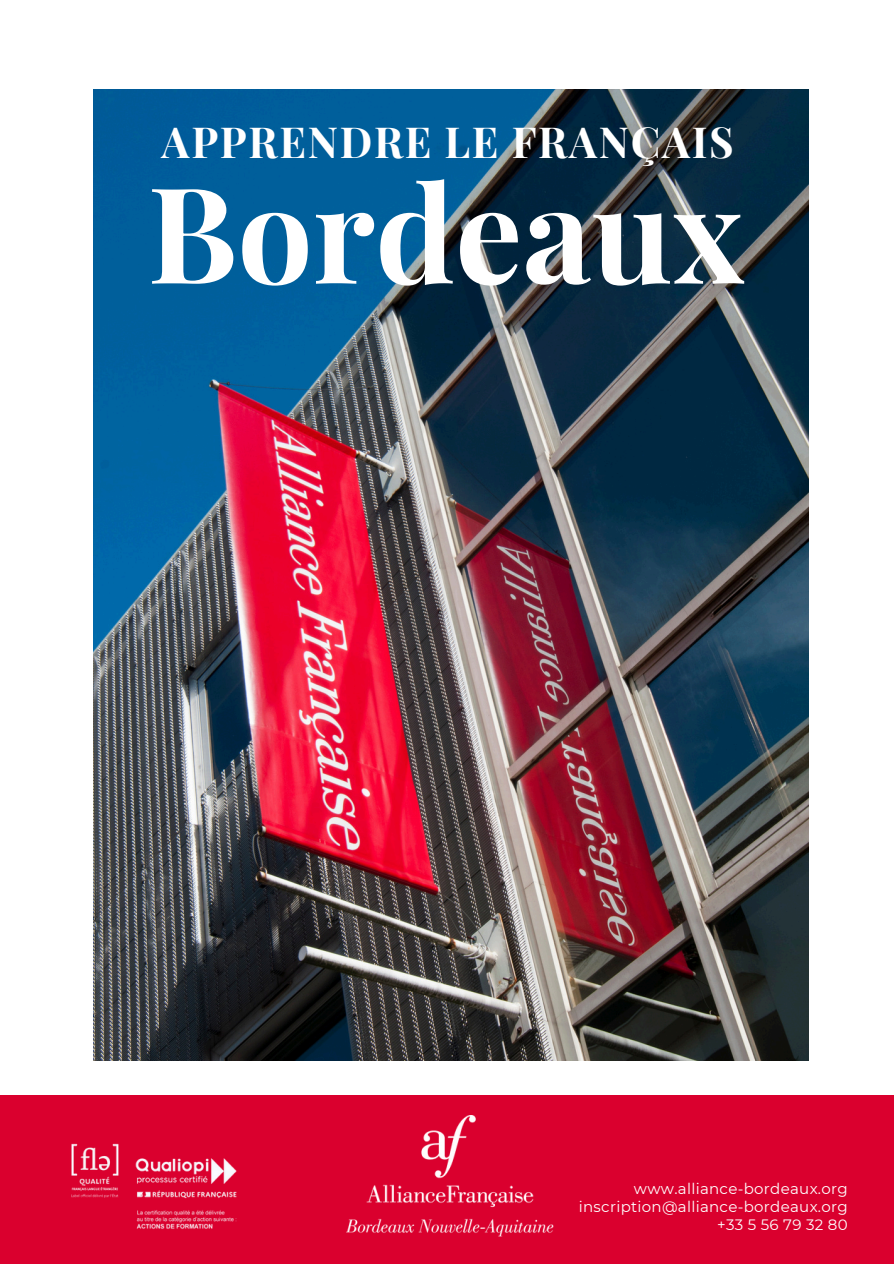
<style>
.page{position:relative;width:894px;height:1264px;background:#fff}
.page>*{position:absolute;margin:0;border:0;box-sizing:border-box;transform-origin:0 0}
.t1{font:700 133.5px "Playfair Display";color:#fff}
.t2{font:700 42px "Playfair Display SC";letter-spacing:.04em;color:#fff}
.t3{font:15px "Montserrat";letter-spacing:.02em;color:#fff}
</style>
<div class="page">
<div style="left:0;top:1094px;width:893px;height:169px;background:#da002e"></div>
<img style="left:346px;top:1115px;width:207px;height:121px">
<img style="left:71px;top:1143px;width:166px;height:86px">
<img style="left:93px;top:89px;width:714px;height:971px">
<p class="t2" style="left:161px;top:113px;width:573px">APPRENDRE LE FRANÇAIS</p>
<p class="t1" style="left:147px;top:139px;width:598px">Bordeaux</p>
<p class="t3" style="left:633px;top:1179px;width:215px">www.alliance-bordeaux.org</p>
<p class="t3" style="left:578px;top:1197px;width:270px">inscription@alliance-bordeaux.org</p>
<p class="t3" style="left:717px;top:1215px;width:132px">+33 5 56 79 32 80</p>
</div>
